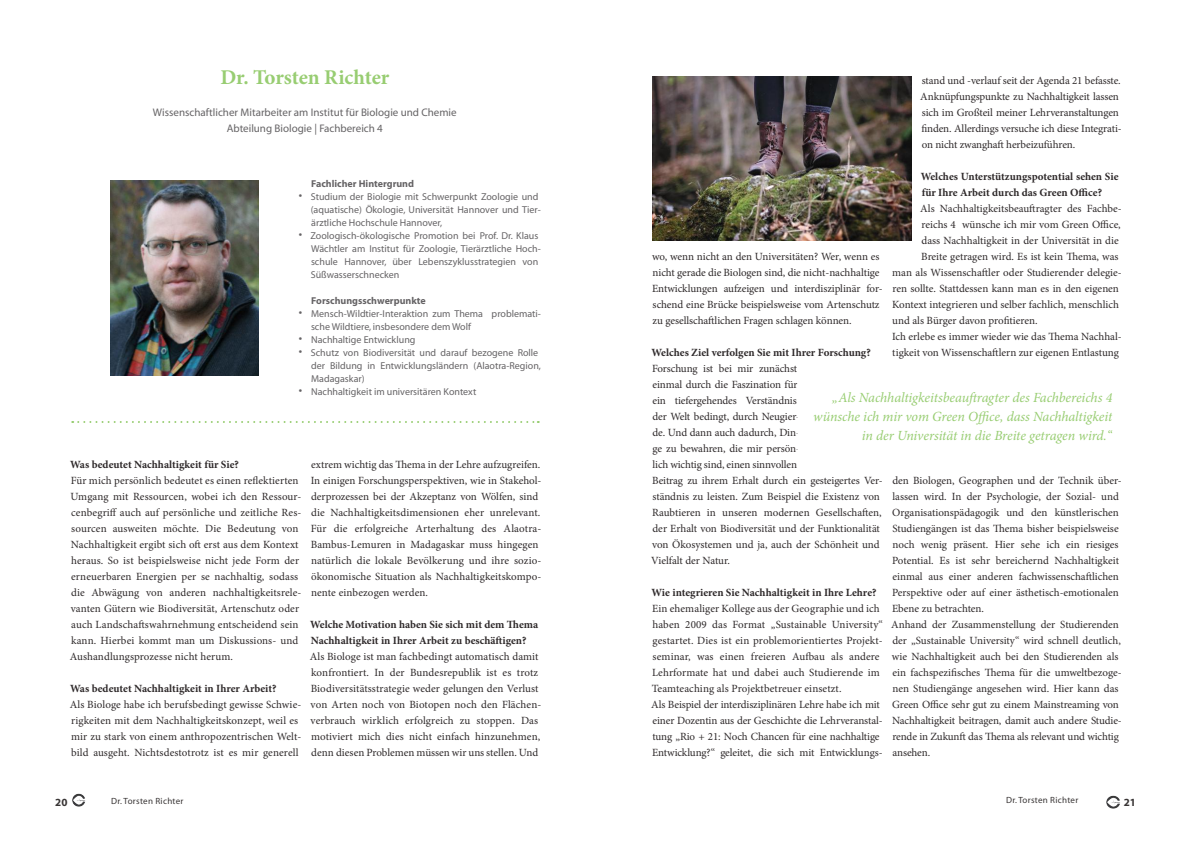
<style>
.page{position:relative;width:1191px;height:842px;background:#fff}
.page>*{position:absolute;margin:0;border:0;box-sizing:border-box;transform-origin:0 0}
.t1{font:700 21px "Minion Pro";letter-spacing:-.005em;color:#98cd72}
.t2{font:italic 14px/19px "Minion Pro";letter-spacing:-.01em;color:#98cd72;text-align:right}
.t3{font:11px/16px "Minion Pro";color:#2e292a}
.t4{font:700 11px/16px "Minion Pro";color:#2e292a}
.t5{font:11px/16px "Myriad";color:#656365;text-align:center}
.t6{font:700 11px "Myriad";color:#393535}
.t7{font:10px/13px "Myriad";color:#656365}
.t8{font:700 10px/13px "Myriad";color:#656365}
.t9{font:9px "Myriad";letter-spacing:.03em;color:#393535}
</style>
<div class="page">
<img style="left:72px;top:793px;width:13px;height:14px">
<img style="left:1106px;top:795px;width:14px;height:14px">
<img style="left:111px;top:180px;width:147px;height:195px">
<svg style="left:72px;top:421px;width:467px;height:2px"></svg>
<img style="left:652px;top:76px;width:259px;height:165px">
<h1 class="t1" style="left:220px;top:62px;width:170px">Dr. Torsten Richter</h1>
<p class="t5" style="left:153px;top:105px;width:305px">Wissenschaftlicher Mitarbeiter am Institut für Biologie und Chemie<br>Abteilung Biologie | Fachbereich 4</p>
<p class="t8" style="left:299px;top:190px;width:5px">•</p>
<p class="t8" style="left:299px;top:229px;width:5px">•</p>
<p class="t8" style="left:299px;top:307px;width:5px">•</p>
<p class="t8" style="left:299px;top:333px;width:5px">• •</p>
<p class="t8" style="left:299px;top:385px;width:5px">•</p>
<p class="t8" style="left:311px;top:177px;width:104px">Fachlicher Hintergrund</p>
<p class="t7" style="left:310px;top:190px;width:232px">Studium der Biologie mit Schwerpunkt Zoologie und (aquatische) Ökologie, Universität Hannover und Tier&shy;ärztliche Hochschule Hannover, Zoologisch-ökologische Promotion bei Prof. Dr. Klaus Wächtler am Institut für Zoologie, Tierärztliche Hoch&shy;schule Hannover, über Lebenszyklusstrategien von Süßwasserschnecken</p>
<p class="t8" style="left:311px;top:294px;width:116px">Forschungsschwerpunkte</p>
<p class="t7" style="left:311px;top:307px;width:232px">Mensch-Wildtier-Interaktion zum Thema problemati&shy;sche Wildtiere, insbesondere dem Wolf<br>Nachhaltige Entwicklung<br>Schutz von Biodiversität und darauf bezogene Rolle der Bildung in Entwicklungsländern (Alaotra-Region, Madagaskar)<br>Nachhaltigkeit im universitären Kontext</p>
<p class="t4" style="left:70px;top:456px;width:170px">Was bedeutet Nachhaltigkeit für Sie?</p>
<p class="t3" style="left:70px;top:473px;width:233px">Für mich persönlich bedeutet es einen reflektierten Umgang mit Ressourcen, wobei ich den Ressour&shy;cenbegriff auch auf persönliche und zeitliche Res&shy;sourcen ausweiten möchte. Die Bedeutung von Nachhaltigkeit ergibt sich oft erst aus dem Kontext heraus. So ist beispielsweise nicht jede Form der erneuerbaren Energien per se nachhaltig, sodass die Abwägung von anderen nachhaltigkeitsrele&shy;vanten Gütern wie Biodiversität, Artenschutz oder auch Landschaftswahrnehmung entscheidend sein kann. Hierbei kommt man um Diskussions- und Aushandlungsprozesse nicht herum.</p>
<p class="t4" style="left:70px;top:680px;width:208px">Was bedeutet Nachhaltigkeit in Ihrer Arbeit?</p>
<p class="t3" style="left:70px;top:697px;width:233px">Als Biologe habe ich berufsbedingt gewisse Schwie&shy;rigkeiten mit dem Nachhaltigkeitskonzept, weil es mir zu stark von einem anthropozentrischen Welt&shy;bild ausgeht. Nichtsdestotrotz ist es mir generell</p>
<p class="t3" style="left:311px;top:457px;width:232px">extrem wichtig das Thema in der Lehre aufzugreifen.<br>In einigen Forschungsperspektiven, wie in Stakehol&shy;derprozessen bei der Akzeptanz von Wölfen, sind die Nachhaltigkeitsdimensionen eher unrelevant.<br>Für die erfolgreiche Arterhaltung des Alaotra-Bambus-Lemuren in Madagaskar muss hingegen natürlich die lokale Bevölkerung und ihre sozio&shy;ökonomische Situation als Nachhaltigkeitskompo&shy;nente einbezogen werden.</p>
<p class="t4" style="left:310px;top:616px;width:229px">Welche Motivation haben Sie sich mit dem Thema<br>Nachhaltigkeit in Ihrer Arbeit zu beschäftigen?</p>
<p class="t3" style="left:310px;top:649px;width:233px">Als Biologe ist man fachbedingt automatisch damit konfrontiert. In der Bundesrepublik ist es trotz Biodiversitätsstrategie weder gelungen den Verlust von Arten noch von Biotopen noch den Flächen&shy;verbrauch wirklich erfolgreich zu stoppen. Das motiviert mich dies nicht einfach hinzunehmen, denn diesen Problemen müssen wir uns stellen. Und</p>
<p class="t3" style="left:920px;top:73px;width:203px">stand und -verlauf seit der Agenda 21 befasste.<br>Anknüpfungspunkte zu Nachhaltigkeit lassen sich im Großteil meiner Lehrveranstaltungen finden. Allerdings versuche ich diese Integrati&shy;on nicht zwanghaft herbeizuführen.</p>
<p class="t4" style="left:920px;top:168px;width:199px">Welches Unterstützungspotential sehen Sie für Ihre Arbeit durch das Green Office?</p>
<p class="t3" style="left:920px;top:201px;width:203px">Als Nachhaltigkeitsbeauftragter des Fachbe-</p>
<p class="t3" style="left:921px;top:217px;width:201px">reichs 4 wünsche ich mir vom Green Office,</p>
<p class="t3" style="left:921px;top:233px;width:199px">dass Nachhaltigkeit in der Universität in die</p>
<p class="t3" style="left:921px;top:249px;width:199px">Breite getragen wird. Es ist kein Thema, was</p>
<p class="t3" style="left:892px;top:265px;width:231px">man als Wissenschaftler oder Studierender delegie-</p>
<p class="t3" style="left:892px;top:281px;width:228px">ren sollte. Stattdessen kann man es in den eigenen</p>
<p class="t3" style="left:892px;top:297px;width:228px">Kontext integrieren und selber fachlich, menschlich</p>
<p class="t3" style="left:892px;top:313px;width:147px">und als Bürger davon profitieren.</p>
<p class="t3" style="left:892px;top:329px;width:231px">Ich erlebe es immer wieder wie das Thema Nachhal-</p>
<p class="t3" style="left:892px;top:345px;width:228px">tigkeit von Wissenschaftlern zur eigenen Entlastung</p>
<p class="t3" style="left:652px;top:249px;width:232px">wo, wenn nicht an den Universitäten? Wer, wenn es nicht gerade die Biologen sind, die nicht-nachhaltige Entwicklungen aufzeigen und interdisziplinär for&shy;schend eine Brücke beispielsweise vom Artenschutz zu gesellschaftlichen Fragen schlagen können.</p>
<p class="t4" style="left:651px;top:344px;width:221px">Welches Ziel verfolgen Sie mit Ihrer Forschung?</p>
<p class="t3" style="left:651px;top:361px;width:233px">Forschung ist bei mir zunächst<br>einmal durch die Faszination für<br>ein tiefergehendes Verständnis<br>der Welt bedingt, durch Neugier-<br>de. Und dann auch dadurch, Din-<br>ge zu bewahren, die mir persön-<br>lich wichtig sind, einen sinnvollen<br>Beitrag zu ihrem Erhalt durch ein gesteigertes Ver&shy;ständnis zu leisten. Zum Beispiel die Existenz von Raubtieren in unseren modernen Gesellschaften, der Erhalt von Biodiversität und der Funktionalität von Ökosystemen und ja, auch der Schönheit und Vielfalt der Natur.</p>
<p class="t4" style="left:651px;top:584px;width:226px">Wie integrieren Sie Nachhaltigkeit in Ihre Lehre?</p>
<p class="t3" style="left:651px;top:601px;width:233px">Ein ehemaliger Kollege aus der Geographie und ich haben 2009 das Format „Sustainable University“ gestartet. Dies ist ein problemorientiertes Projekt&shy;seminar, was einen freieren Aufbau als andere Lehrformate hat und dabei auch Studierende im Teamteaching als Projektbetreuer einsetzt.<br>Als Beispiel der interdisziplinären Lehre habe ich mit einer Dozentin aus der Geschichte die Lehrveranstal&shy;tung „Rio + 21: Noch Chancen für eine nachhaltige Entwicklung?“ geleitet, die sich mit Entwicklungs-</p>
<p class="t2" style="left:813px;top:388px;width:301px">„Als Nachhaltigkeitsbeauftragter des Fachbereichs 4 wünsche ich mir vom Green Office, dass Nachhaltigkeit in der Universität in die Breite getragen wird.“</p>
<p class="t3" style="left:891px;top:473px;width:232px">den Biologen, Geographen und der Technik über&shy;lassen wird. In der Psychologie, der Sozial- und Organisationspädagogik und den künstlerischen Studiengängen ist das Thema bisher beispielsweise noch wenig präsent. Hier sehe ich ein riesiges Potential. Es ist sehr bereichernd Nachhaltigkeit einmal aus einer anderen fachwissenschaftlichen Perspektive oder auf einer ästhetisch-emotionalen Ebene zu betrachten.<br>Anhand der Zusammenstellung der Studierenden der „Sustainable University“ wird schnell deutlich, wie Nachhaltigkeit auch bei den Studierenden als ein fachspezifisches Thema für die umweltbezoge&shy;nen Studiengänge angesehen wird. Hier kann das Green Office sehr gut zu einem Mainstreaming von Nachhaltigkeit beitragen, damit auch andere Studie&shy;rende in Zukunft das Thema als relevant und wichtig ansehen.</p>
<p class="t9" style="left:1006px;top:796px;width:74px">Dr. Torsten Richter</p>
<p class="t9" style="left:111px;top:796px;width:74px">Dr. Torsten Richter</p>
<p class="t6" style="left:55px;top:796px;width:14px">20</p>
<p class="t6" style="left:1123px;top:796px;width:14px">21</p>
</div>
